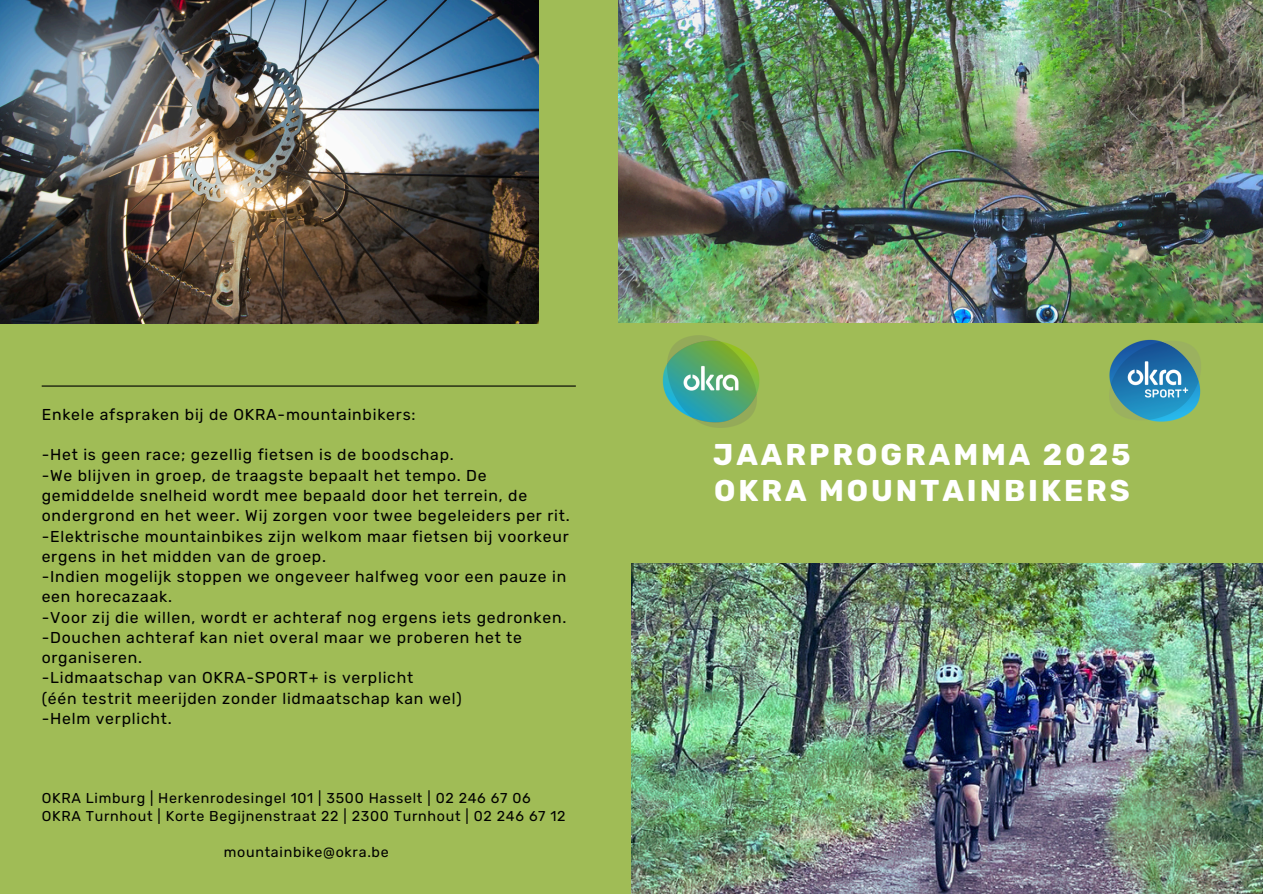
<style>
.page{position:relative;width:1263px;height:894px;background:#fff}
.page>*{position:absolute;margin:0;border:0;box-sizing:border-box;transform-origin:0 0}
.t1{font:700 29.85px/36px "Rubik";letter-spacing:.1em;color:#fff}
.t2{font:15.75px/20.2px "Rubik";letter-spacing:.05em;color:#000}
.t3{font:14.25px "Rubik";letter-spacing:.05em;color:#000}
</style>
<div class="page">
<div style="left:0;top:0;width:1263px;height:893px;background:#a0bc56"></div>
<img style="left:619px;top:0;width:644px;height:323px">
<img style="left:662px;top:335px;width:98px;height:93px">
<hr style="left:42px;top:385px;width:534px;height:1px;background:#000">
<img style="left:631px;top:563px;width:632px;height:330px">
<img style="left:1109px;top:339px;width:92px;height:83px">
<img style="left:0;top:0;width:539px;height:323px">
<p class="t2" style="left:42px;top:404px;width:375px">Enkele afspraken bij de OKRA-mountainbikers:</p>
<p class="t2" style="left:42px;top:445px;width:414px">-Het is geen race; gezellig fietsen is de boodschap.</p>
<p class="t2" style="left:42px;top:465px;width:529px">-We blijven in groep, de traagste bepaalt het tempo. De gemiddelde snelheid wordt mee bepaald door het terrein, de ondergrond en het weer. Wij zorgen voor twee begeleiders per rit.</p>
<p class="t2" style="left:42px;top:526px;width:528px">-Elektrische mountainbikes zijn welkom maar fietsen bij voorkeur ergens in het midden van de groep.</p>
<p class="t2" style="left:42px;top:566px;width:526px">-Indien mogelijk stoppen we ongeveer halfweg voor een pauze in een horecazaak.</p>
<p class="t2" style="left:42px;top:607px;width:526px">-Voor zij die willen, wordt er achteraf nog ergens iets gedronken.</p>
<p class="t2" style="left:42px;top:627px;width:482px">-Douchen achteraf kan niet overal maar we proberen het te organiseren.</p>
<p class="t2" style="left:42px;top:667px;width:373px">-Lidmaatschap van OKRA-SPORT+ is verplicht</p>
<p class="t2" style="left:42px;top:688px;width:422px">(één testrit meerijden zonder lidmaatschap kan wel)</p>
<p class="t2" style="left:42px;top:708px;width:132px">-Helm verplicht.</p>
<p class="t3" style="left:42px;top:789px;width:490px">OKRA Limburg | Herkenrodesingel 101 | 3500 Hasselt | 02 246 67 06</p>
<h1 class="t3" style="left:42px;top:807px;width:525px">OKRA Turnhout | Korte Begijnenstraat 22 | 2300 Turnhout | 02 246 67 12</h1>
<p class="t3" style="left:224px;top:843px;width:166px">mountainbike@okra.be</p>
<p class="t1" style="left:713px;top:436px;width:419px">JAARPROGRAMMA 2025<br>OKRA MOUNTAINBIKERS</p>
</div>
